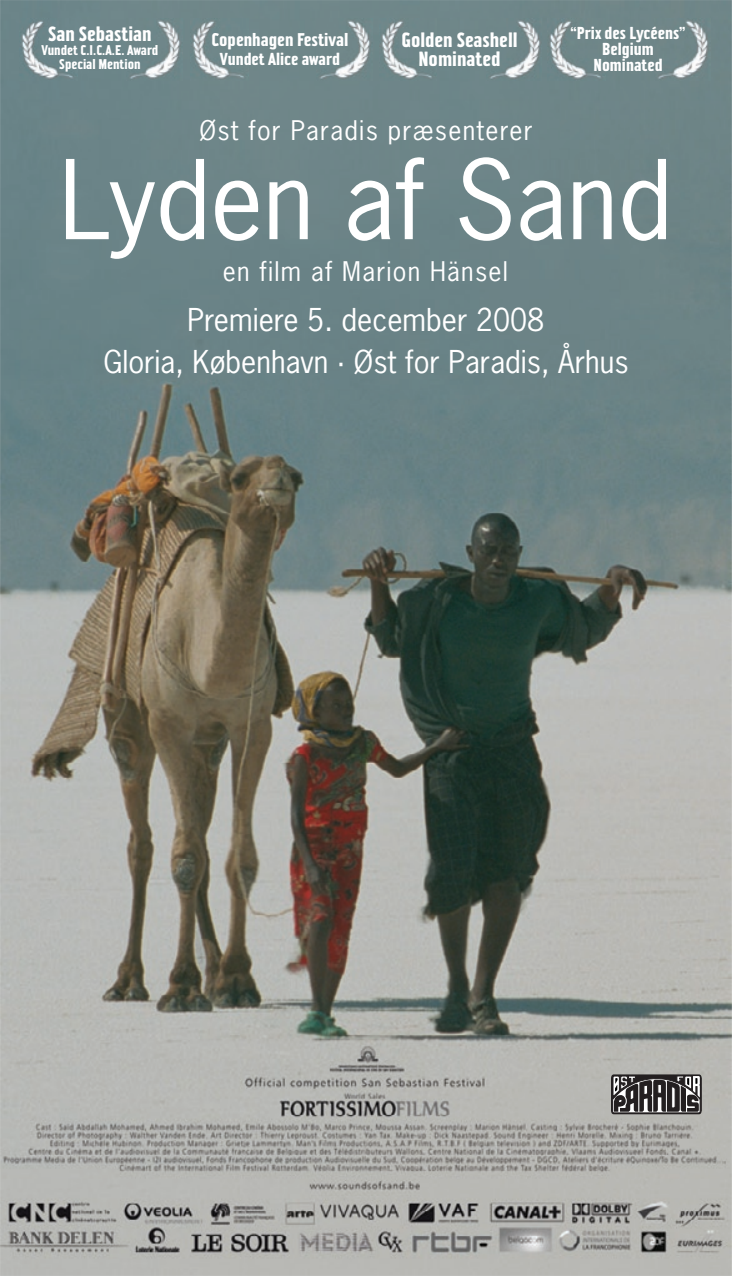
<style>
.page{position:relative;width:732px;height:1276px;background:#fff}
.page>*{position:absolute;margin:0;border:0;box-sizing:border-box;transform-origin:0 0}
.t1{font:103.2px "News Gothic";color:#fff}
.t2{font:29.7px "News Gothic";color:#fff}
.t3{font:25.5px "News Gothic";letter-spacing:.05em;color:#fff}
.t4{font:500 22.2px/19.2px "Hamilton";color:#fff;text-align:center}
.t5{font:500 19.8px "Hamilton";color:#fff}
.t6{font:500 18.6px/16.2px "Hamilton";color:#fff;text-align:center}
.t7{font:500 15.3px/14.1px "Hamilton";color:#fff;text-align:center}
</style>
<div class="page">
<img style="left:0;top:0;width:731px;height:1276px">
<svg style="left:611px;top:1074px;width:90px;height:40px;background:#5c595a"></svg>
<img style="left:20px;top:18px;width:57px;height:62px">
<img style="left:127px;top:18px;width:55px;height:62px">
<img style="left:379px;top:18px;width:57px;height:62px">
<img style="left:486px;top:18px;width:55px;height:62px">
<img style="left:547px;top:18px;width:58px;height:62px">
<img style="left:654px;top:18px;width:56px;height:62px">
<img style="left:191px;top:18px;width:57px;height:62px">
<img style="left:316px;top:18px;width:56px;height:62px">
<p class="t4" style="left:48px;top:24px;width:105px">San Sebastian</p>
<p class="t7" style="left:41px;top:43px;width:118px">Vundet C.I.C.A.E. Award<br>Special Mention</p>
<p class="t5" style="left:211px;top:30px;width:138px">Copenhagen Festival</p>
<p class="t6" style="left:220px;top:51px;width:121px">Vundet Alice award</p>
<p class="t4" style="left:401px;top:30px;width:118px">Golden Seashell<br>Nominated</p>
<p class="t6" style="left:570px;top:25px;width:116px">“Prix des Lycéens”<br>Belgium<br>Nominated</p>
<p class="t3" style="left:199px;top:114px;width:334px">Øst for Paradis præsenterer</p>
<h1 class="t1" style="left:60px;top:134px;width:614px">Lyden af Sand</h1>
<p class="t3" style="left:223px;top:255px;width:287px">en film af Marion Hänsel</p>
<p class="t2" style="left:187px;top:300px;width:358px">Premiere 5. december 2008</p>
<p class="t2" style="left:103px;top:343px;width:526px">Gloria, København · Øst for Paradis, Århus</p>
</div>
